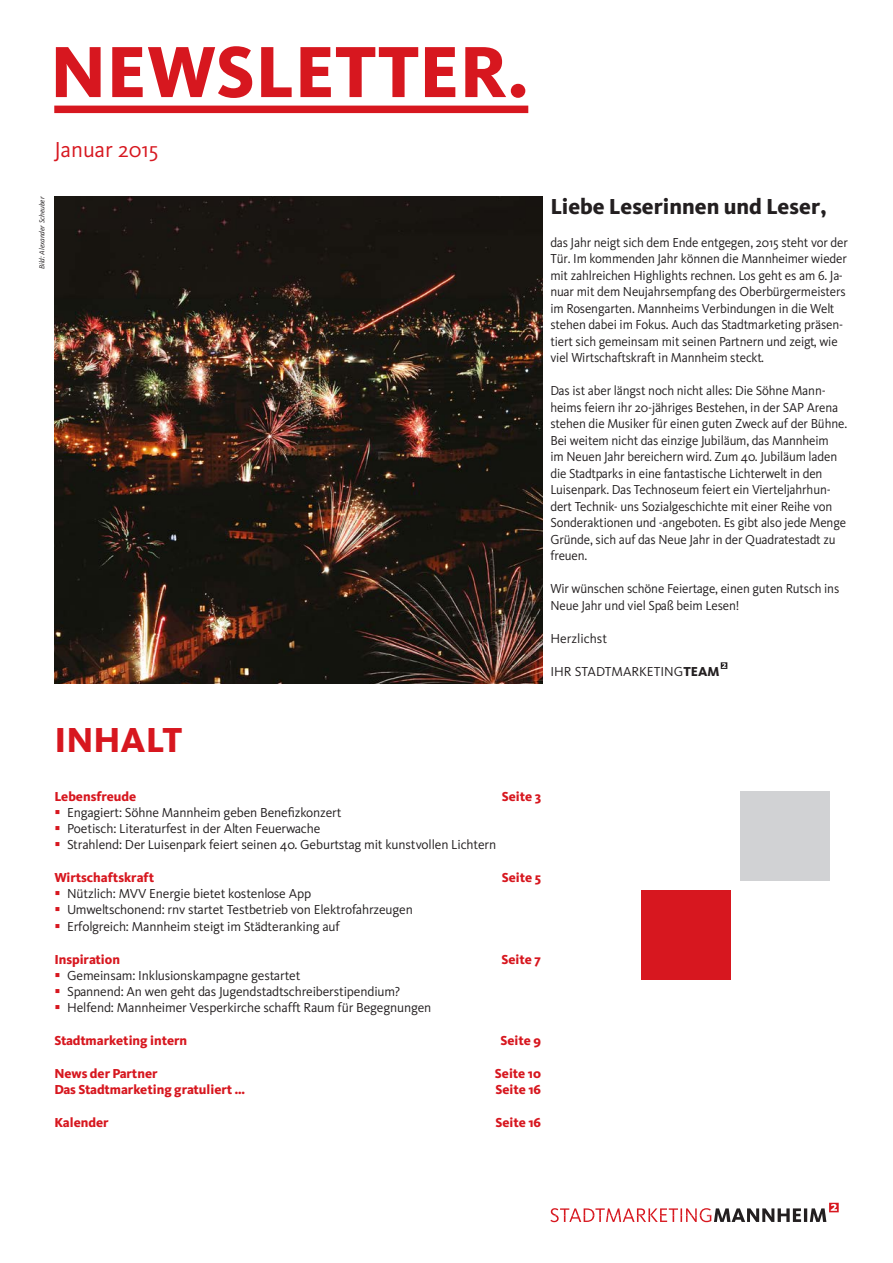
<style>
.page{position:relative;width:893px;height:1263px;background:#fff}
.page>*{position:absolute;margin:0;border:0;box-sizing:border-box;transform-origin:0 0}
.t1{font:800 75px "Kievit";color:#d7171f}
.t2{font:800 36px "Kievit";color:#d7171f}
.t3{font:800 22.5px "Kievit";color:#231f20}
.t4{font:22.5px "Kievit";color:#d7171f}
.t5{font:13.5px/16.5px "Kievit";letter-spacing:-.01em;color:#231f20;scale:.96 1}
.t6{font:13.5px "Kievit";letter-spacing:-.01em;color:#231f20}
.t7{font:800 13.5px "Kievit";color:#d7171f}
.t8{font:italic 7.5px "Kievit";color:#231f20}
.s1{font-weight:800}
.s2{color:#d7171f}
</style>
<div class="page">
<svg style="left:550px;top:1203px;width:289px;height:19px"></svg>
<div style="left:54px;top:106px;width:474px;height:7px;background:#d7171f"></div>
<svg style="left:721px;top:662px;width:6px;height:7px"></svg>
<img style="left:54px;top:197px;width:488px;height:487px">
<div style="left:641px;top:890px;width:89px;height:90px;background:#d7171f"></div>
<div style="left:740px;top:791px;width:90px;height:90px;background:#d1d2d4"></div>
<h1 class="t1" style="left:50px;top:27px;width:481px">NEWSLETTER.</h1>
<h3 class="t4" style="left:54px;top:137px;width:105px">Januar 2015</h3>
<p class="t8" style="left:38px;top:269px;width:74px;rotate:-90deg">Bild: Alexander Scheuber</p>
<h3 class="t3" style="left:550px;top:193px;width:278px">Liebe Leserinnen und Leser,</h3>
<p class="t5" style="left:550px;top:234px;width:311px">das Jahr neigt sich dem Ende entgegen, 2015 steht vor der Tür. Im kommenden Jahr können die Mannheimer wieder mit zahlreichen Highlights rechnen. Los geht es am 6. Ja&shy;nuar mit dem Neujahrsempfang des Oberbürgermeisters im Rosengarten. Mannheims Verbindungen in die Welt stehen dabei im Fokus. Auch das Stadtmarketing präsen&shy;tiert sich gemeinsam mit seinen Partnern und zeigt, wie viel Wirtschaftskraft in Mannheim steckt.</p>
<p class="t5" style="left:550px;top:382px;width:311px">Das ist aber längst noch nicht alles: Die Söhne Mann&shy;heims feiern ihr 20-jähriges Bestehen, in der SAP Arena stehen die Musiker für einen guten Zweck auf der Bühne.<br>Bei weitem nicht das einzige Jubiläum, das Mannheim<br>im Neuen Jahr bereichern wird. Zum 40. Jubiläum laden die Stadtparks in eine fantastische Lichterwelt in den Luisenpark. Das Technoseum feiert ein Vierteljahrhun&shy;dert Technik- uns Sozialgeschichte mit einer Reihe von Sonderaktionen und -angeboten. Es gibt also jede Menge Gründe, sich auf das Neue Jahr in der Quadratestadt zu freuen.</p>
<p class="t5" style="left:550px;top:580px;width:302px">Wir wünschen schöne Feiertage, einen guten Rutsch ins<br>Neue Jahr und viel Spaß beim Lesen!</p>
<p class="t6" style="left:550px;top:631px;width:58px">Herzlichst</p>
<p class="t6" style="left:550px;top:664px;width:171px">IHR STADTMARKETING<span class="s1">TEAM</span></p>
<h2 class="t2" style="left:54px;top:718px;width:129px">INHALT</h2>
<p class="t7" style="left:54px;top:788px;width:83px">Lebensfreude</p>
<p class="t7" style="left:502px;top:788px;width:41px">Seite 3</p>
<p class="t6" style="left:54px;top:805px;width:289px"><span class="s2">▪</span> Engagiert: Söhne Mannheim geben Benefizkonzert</p>
<p class="t6" style="left:54px;top:821px;width:267px"><span class="s2">▪</span> Poetisch: Literaturfest in der Alten Feuerwache</p>
<p class="t6" style="left:54px;top:837px;width:443px"><span class="s2">▪</span> Strahlend: Der Luisenpark feiert seinen 40. Geburtstag mit kunstvollen Lichtern</p>
<p class="t7" style="left:54px;top:869px;width:101px">Wirtschaftskraft</p>
<p class="t7" style="left:502px;top:869px;width:41px">Seite 5</p>
<p class="t6" style="left:54px;top:886px;width:258px"><span class="s2">▪</span> Nützlich: MVV Energie bietet kostenlose App</p>
<p class="t6" style="left:54px;top:902px;width:360px"><span class="s2">▪</span> Umweltschonend: rnv startet Testbetrieb von Elektrofahrzeugen</p>
<p class="t6" style="left:54px;top:919px;width:287px"><span class="s2">▪</span> Erfolgreich: Mannheim steigt im Städteranking auf</p>
<p class="t7" style="left:54px;top:951px;width:67px">Inspiration</p>
<p class="t7" style="left:501px;top:951px;width:41px">Seite 7</p>
<p class="t6" style="left:54px;top:968px;width:248px"><span class="s2">▪</span> Gemeinsam: Inklusionskampagne gestartet</p>
<p class="t6" style="left:54px;top:984px;width:348px"><span class="s2">▪</span> Spannend: An wen geht das Jugendstadtschreiberstipendium?</p>
<p class="t6" style="left:54px;top:1000px;width:378px"><span class="s2">▪</span> Helfend: Mannheimer Vesperkirche schafft Raum für Begegnungen</p>
<p class="t7" style="left:54px;top:1032px;width:134px">Stadtmarketing intern</p>
<p class="t7" style="left:501px;top:1032px;width:42px">Seite 9</p>
<p class="t7" style="left:54px;top:1065px;width:105px">News der Partner</p>
<p class="t7" style="left:495px;top:1065px;width:48px">Seite 10</p>
<p class="t7" style="left:54px;top:1082px;width:193px">Das Stadtmarketing gratuliert …</p>
<p class="t7" style="left:495px;top:1082px;width:47px">Seite 16</p>
<p class="t7" style="left:54px;top:1115px;width:56px">Kalender</p>
<p class="t7" style="left:495px;top:1115px;width:47px">Seite 16</p>
</div>
